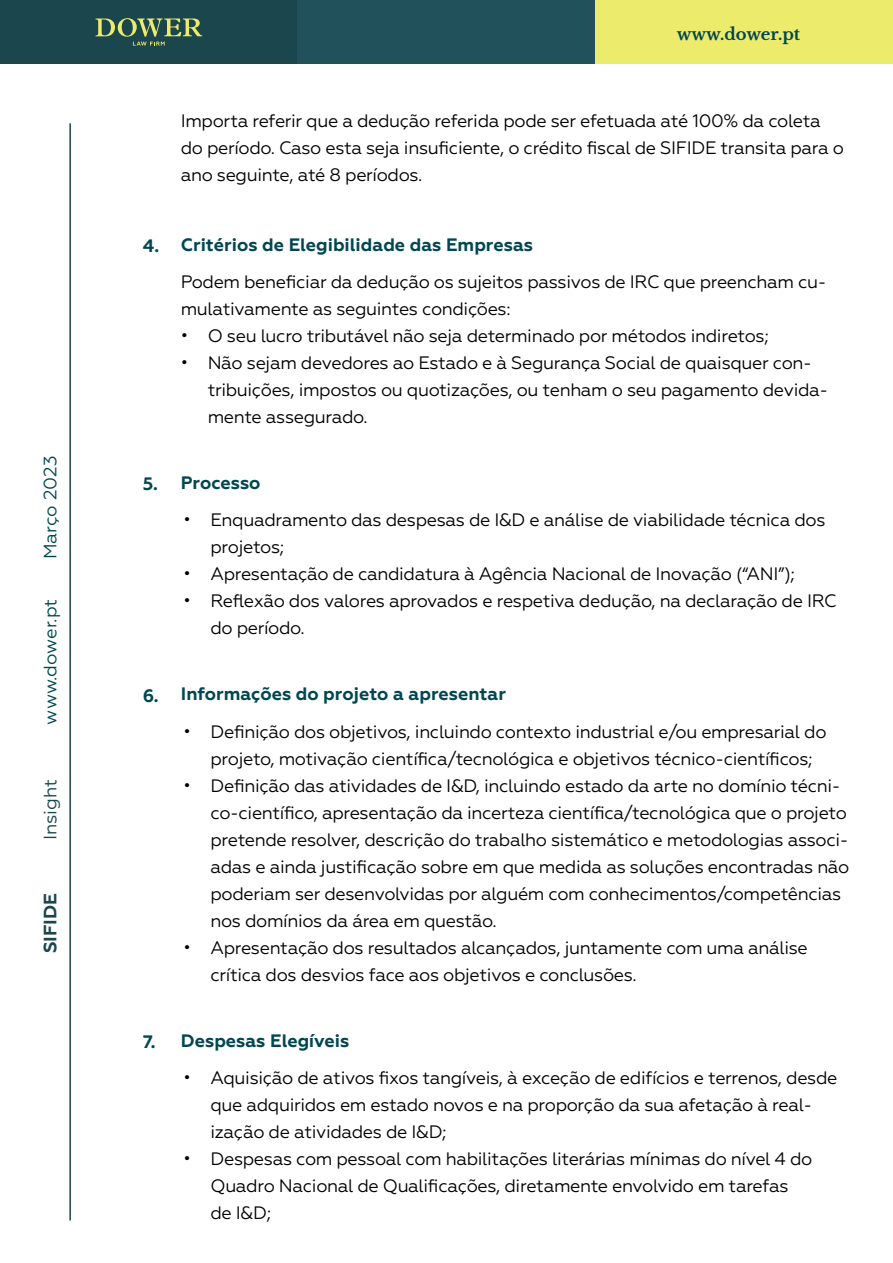
<style>
.page{position:relative;width:893px;height:1263px;background:#fff}
.page>*{position:absolute;margin:0;border:0;box-sizing:border-box;transform-origin:0 0}
.t1{font:18px/27px "Geometria";letter-spacing:-.02em;color:#000}
.t2{font:700 18px "Geometria";color:#004751}
.t3{font:18px "Geometria";color:#004751}
.t4{font:18px "Geometria";color:#004750}
.t5{font:18px "Geometria";color:#1b464f}
.t6{font:700 18px "Geometria";color:#1b464f}
.t7{font:700 16.5px "Libre Baskerville";color:#004750}
</style>
<div class="page">
<div style="left:0;top:0;width:298px;height:64px;background:#1b464e"></div>
<div style="left:298px;top:0;width:297px;height:64px;background:#21525c"></div>
<div style="left:595px;top:0;width:298px;height:64px;background:#edeb6b"></div>
<svg style="left:96px;top:18px;width:106px;height:28px"></svg>
<hr style="left:69px;top:123px;width:2px;height:1097px;background:#1b464f">
<p class="t4" style="left:40px;top:559px;width:105px;rotate:-90deg">Março 2023</p>
<p class="t3" style="left:40px;top:724px;width:127px;rotate:-90deg">www.dower.pt</p>
<p class="t5" style="left:40px;top:840px;width:63px;rotate:-90deg">Insight</p>
<p class="t6" style="left:40px;top:953px;width:62px;rotate:-90deg">SIFIDE</p>
<p class="t7" style="left:677px;top:24px;width:125px">www.dower.pt</p>
<p class="t1" style="left:181px;top:108px;width:665px">Importa referir que a dedução referida pode ser efetuada até 100% da coleta do período. Caso esta seja insuficiente, o crédito fiscal de SIFIDE transita para o ano seguinte, até 8 períodos.</p>
<p class="t2" style="left:143px;top:234px;width:392px">4. Critérios de Elegibilidade das Empresas</p>
<p class="t1" style="left:181px;top:268px;width:647px">Podem beneficiar da dedução os sujeitos passivos de IRC que preencham cu&shy;mulativamente as seguintes condições:</p>
<p class="t1" style="left:181px;top:322px;width:590px">• O seu lucro tributável não seja determinado por métodos indiretos;</p>
<p class="t1" style="left:208px;top:349px;width:622px;text-indent:-27px">• Não sejam devedores ao Estado e à Segurança Social de quaisquer con&shy;tribuições, impostos ou quotizações, ou tenham o seu pagamento devida&shy;mente assegurado.</p>
<p class="t2" style="left:143px;top:472px;width:119px">5. Processo</p>
<p class="t1" style="left:210px;top:506px;width:616px;text-indent:-27px">• Enquadramento das despesas de I&amp;D e análise de viabilidade técnica dos projetos;</p>
<p class="t1" style="left:183px;top:560px;width:613px">• Apresentação de candidatura à Agência Nacional de Inovação (“ANI”);</p>
<p class="t1" style="left:210px;top:587px;width:628px;text-indent:-27px">• Reflexão dos valores aprovados e respetiva dedução, na declaração de IRC do período.</p>
<p class="t2" style="left:143px;top:683px;width:365px">6. Informações do projeto a apresentar</p>
<p class="t1" style="left:210px;top:718px;width:617px;text-indent:-27px">• Definição dos objetivos, incluindo contexto industrial e/ou empresarial do projeto, motivação científica/tecnológica e objetivos técnico-científicos;</p>
<p class="t1" style="left:210px;top:772px;width:640px;text-indent:-27px">• Definição das atividades de I&amp;D, incluindo estado da arte no domínio técni&shy;co-científico, apresentação da incerteza científica/tecnológica que o projeto pretende resolver, descrição do trabalho sistemático e metodologias associ&shy;adas e ainda justificação sobre em que medida as soluções encontradas não poderiam ser desenvolvidas por alguém com conhecimentos/competências nos domínios da área em questão.</p>
<p class="t1" style="left:210px;top:934px;width:599px;text-indent:-27px">• Apresentação dos resultados alcançados, juntamente com uma análise crítica dos desvios face aos objetivos e conclusões.</p>
<p class="t2" style="left:143px;top:1030px;width:208px">7. Despesas Elegíveis</p>
<p class="t1" style="left:210px;top:1064px;width:628px;text-indent:-27px">• Aquisição de ativos fixos tangíveis, à exceção de edifícios e terrenos, desde que adquiridos em estado novos e na proporção da sua afetação à real&shy;ização de atividades de I&amp;D;</p>
<p class="t1" style="left:210px;top:1145px;width:603px;text-indent:-27px">• Despesas com pessoal com habilitações literárias mínimas do nível 4 do<br>Quadro Nacional de Qualificações, diretamente envolvido em tarefas de I&amp;D;</p>
</div>
